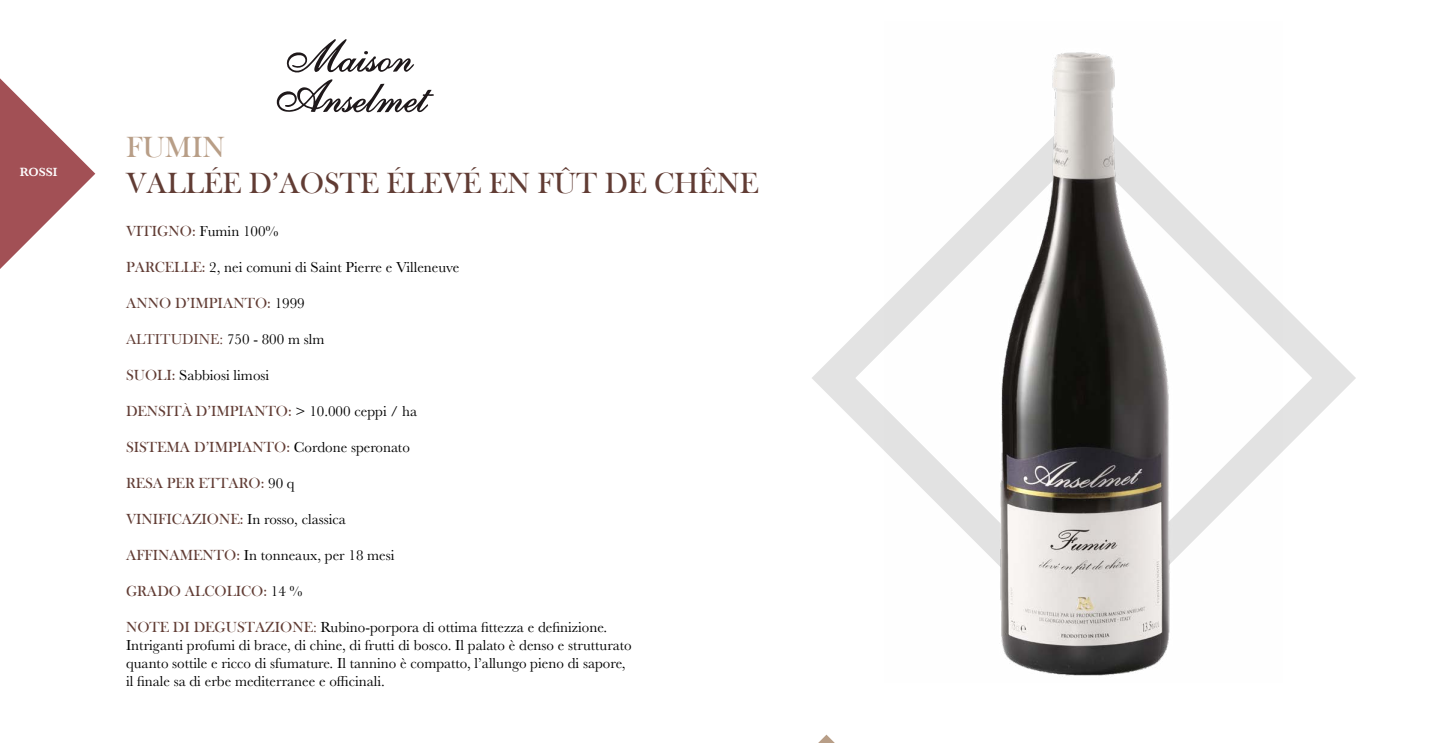
<style>
.page{position:relative;width:1437px;height:743px;background:#fff}
.page>*{position:absolute;margin:0;border:0;box-sizing:border-box;transform-origin:0 0}
.t1{font:30px "Bask Old Face";color:#613c34}
.t2{font:30px "Bask Old Face";color:#b89e87}
.t3{font:15px/18px "Baskerville";color:#000}
.t4{font:15px "Bask Old Face";color:#613c34}
.t5{font:15px "Baskerville";color:#613c34}
.t6{font:600 12.3px "Baskerville";color:#fff}
.s1{font-family:"Bask Old Face";color:#613c34}
.s2{font-family:"Baskerville";color:#000}
.s3{color:#000}
.s4{color:#613c34}
</style>
<div class="page">
<svg style="left:0;top:78px;width:95px;height:191px"></svg>
<svg style="left:812px;top:304px;width:544px;height:148px"></svg>
<svg style="left:276px;top:79px;width:158px;height:34px"></svg>
<svg style="left:287px;top:39px;width:127px;height:34px"></svg>
<img style="left:884px;top:52px;width:398px;height:624px">
<svg style="left:819px;top:734px;width:15px;height:8px"></svg>
<p class="t6" style="left:20px;top:163px;width:39px">ROSSI</p>
<h1 class="t2" style="left:126px;top:131px;width:101px">FUMIN</h1>
<h1 class="t1" style="left:126px;top:167px;width:634px">VALLÉE D’AOSTE ÉLEVÉ EN FÛT DE CHÊNE</h1>
<p class="t3" style="left:126px;top:222px;width:154px"><span class="s1">VITIGNO:</span> Fumin 100%</p>
<p class="t3" style="left:126px;top:258px;width:335px"><span class="s1">PARCELLE:</span> 2, nei comuni di Saint Pierre e Villeneuve</p>
<p class="t4" style="left:126px;top:294px;width:180px">ANNO D’IMPIANTO: <span class="s2">1999</span></p>
<p class="t5" style="left:126px;top:329px;width:200px">ALTITUDINE: <span class="s3">750 - 800 m slm</span></p>
<p class="t3" style="left:126px;top:366px;width:145px"><span class="s1">SUOLI:</span> Sabbiosi limosi</p>
<p class="t4" style="left:126px;top:402px;width:293px">DENSITÀ D’IMPIANTO: <span class="s2">&gt; 10.000 ceppi / ha</span></p>
<p class="t4" style="left:126px;top:438px;width:285px">SISTEMA D’IMPIANTO: <span class="s2">Cordone speronato</span></p>
<p class="t4" style="left:126px;top:474px;width:170px">RESA PER ETTARO: <span class="s2">90 q</span></p>
<p class="t3" style="left:126px;top:510px;width:221px"><span class="s1">VINIFICAZIONE:</span> In rosso, classica</p>
<p class="t3" style="left:126px;top:546px;width:270px"><span class="s1">AFFINAMENTO:</span> In tonneaux, per 18 mesi</p>
<p class="t4" style="left:126px;top:582px;width:178px">GRADO ALCOLICO: <span class="s2">14 %</span></p>
<p class="t3" style="left:126px;top:618px;width:507px"><span class="s1">NOTE DI DEGUSTAZIONE</span><span class="s4">:</span> Rubino-porpora di ottima fittezza e definizione.<br>Intriganti profumi di brace, di chine, di frutti di bosco. Il palato è denso e strutturato quanto sottile e ricco di sfumature. Il tannino è compatto, l’allungo pieno di sapore, il finale sa di erbe mediterranee e officinali.</p>
</div>
